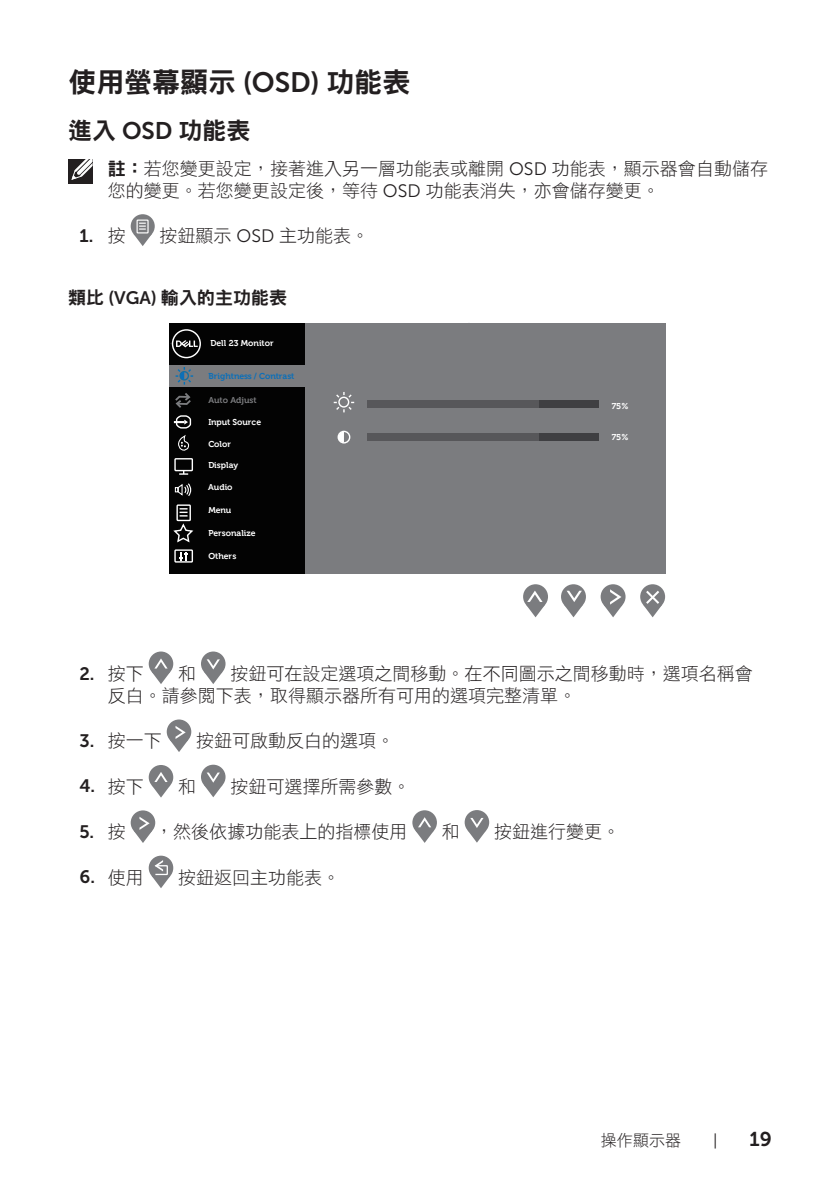
<style>
.page{position:relative;width:840px;height:1191px;background:#fff}
.page>*{position:absolute;margin:0;border:0;box-sizing:border-box;transform-origin:0 0}
.Head_2{font:28px "DF Hei Std W9";color:#231f20}
.Head_3{font:24px "DF Hei Std W9";color:#231f20}
.t1{font:20px "Museo Sans For Dell 700";color:#231f20}
.text{font:18px/21.6px "DF Hei Std W3";color:#231f20}
.t2{font:18px "Museo Sans For Dell 700";color:#231f20}
.text-2{font:18px "DF Hei Std W9";color:#231f20}
.t3{font:16px "DF Hei Std W3";color:#231f20}
.t4{font:16px "Museo Sans For Dell 300";color:#231f20}
.t5{font:700 8.6px "Museo For Dell";color:#fff}
.t6{font:700 8.6px "Museo For Dell";color:#0c6fb8}
.t7{font:700 8.6px "Museo For Dell";color:#7b7c7f}
.s1{font-family:"Museo Sans For Dell 700"}
.s2{font-family:"DF Hei Std W9"}
.s3{font-family:"Museo Sans For Dell 300"}
.s4{font-family:"DF Hei Std W3"}
</style>
<div class="page">
<div style="left:68px;top:159px;width:24px;height:24px;background:#231f20"></div>
<svg style="left:71px;top:159px;width:22px;height:22px"></svg>
<svg style="left:131px;top:214px;width:24px;height:24px"></svg>
<svg style="left:133px;top:220px;width:19px;height:26px"></svg>
<div style="left:170px;top:323px;width:495px;height:251px;background:#7b7c7f"></div>
<div style="left:170px;top:323px;width:135px;height:251px;background:#030303"></div>
<div style="left:170px;top:365px;width:136px;height:21px;background:#7b7c7f"></div>
<svg style="left:175px;top:367px;width:18px;height:17px"></svg>
<div style="left:367px;top:400px;width:232px;height:8px;background:#57575a"></div>
<div style="left:539px;top:400px;width:60px;height:8px;background:#3f3f42"></div>
<div style="left:367px;top:433px;width:232px;height:8px;background:#57575a"></div>
<div style="left:539px;top:433px;width:60px;height:8px;background:#3f3f42"></div>
<svg style="left:333px;top:392px;width:21px;height:20px"></svg>
<div style="left:337px;top:431px;width:13px;height:12px;border:1px solid #fff;border-radius:50%"></div>
<svg style="left:338px;top:431px;width:6px;height:12px"></svg>
<div style="left:523px;top:584px;width:24px;height:25px;background:#7b7c7f;border-radius:50%"></div>
<svg style="left:560px;top:584px;width:25px;height:25px"></svg>
<div style="left:600px;top:584px;width:25px;height:25px;background:#7b7c7f;border-radius:50%"></div>
<svg style="left:639px;top:584px;width:25px;height:25px"></svg>
<svg style="left:525px;top:590px;width:19px;height:27px"></svg>
<svg style="left:603px;top:589px;width:19px;height:28px"></svg>
<svg style="left:563px;top:591px;width:19px;height:26px"></svg>
<svg style="left:642px;top:588px;width:19px;height:29px"></svg>
<svg style="left:172px;top:329px;width:29px;height:29px"></svg>
<div style="left:174px;top:458px;width:19px;height:13px;border:1px solid #fff"></div>
<svg style="left:179px;top:470px;width:9px;height:5px"></svg>
<svg style="left:179px;top:552px;width:8px;height:8px"></svg>
<div style="left:174px;top:549px;width:19px;height:14px;border:1px solid #fff"></div>
<svg style="left:174px;top:419px;width:14px;height:5px"></svg>
<div style="left:176px;top:415px;width:15px;height:13px;border:1px solid #fff;border-radius:4px"></div>
<svg style="left:176px;top:435px;width:13px;height:25px"></svg>
<div style="left:176px;top:504px;width:15px;height:17px;border:1px solid #fff"></div>
<svg style="left:179px;top:508px;width:8px;height:8px"></svg>
<svg style="left:173px;top:523px;width:21px;height:20px"></svg>
<svg style="left:175px;top:483px;width:16px;height:13px"></svg>
<svg style="left:175px;top:393px;width:16px;height:15px"></svg>
<div style="left:149px;top:651px;width:24px;height:25px;background:#7b7c7f;border-radius:50%"></div>
<svg style="left:151px;top:658px;width:19px;height:26px"></svg>
<div style="left:201px;top:651px;width:24px;height:25px;background:#7b7c7f;border-radius:50%"></div>
<svg style="left:204px;top:659px;width:18px;height:25px"></svg>
<div style="left:167px;top:719px;width:24px;height:25px;background:#7b7c7f;border-radius:50%"></div>
<svg style="left:169px;top:726px;width:19px;height:26px"></svg>
<div style="left:149px;top:765px;width:24px;height:24px;background:#7b7c7f;border-radius:50%"></div>
<svg style="left:151px;top:772px;width:19px;height:25px"></svg>
<div style="left:201px;top:764px;width:24px;height:25px;background:#7b7c7f;border-radius:50%"></div>
<svg style="left:204px;top:772px;width:18px;height:25px"></svg>
<div style="left:131px;top:810px;width:24px;height:25px;background:#7b7c7f;border-radius:50%"></div>
<svg style="left:133px;top:817px;width:19px;height:26px"></svg>
<div style="left:412px;top:810px;width:24px;height:25px;background:#7b7c7f;border-radius:50%"></div>
<svg style="left:415px;top:817px;width:19px;height:26px"></svg>
<div style="left:464px;top:810px;width:25px;height:24px;background:#7b7c7f;border-radius:50%"></div>
<svg style="left:467px;top:818px;width:19px;height:24px"></svg>
<div style="left:149px;top:855px;width:24px;height:25px;background:#7b7c7f;border-radius:50%"></div>
<svg style="left:151px;top:860px;width:19px;height:28px"></svg>
<p class="Head_2" style="left:68px;top:67px;width:344px">使用螢幕顯示 <span class="s1">(OSD)</span> 功能表</p>
<p class="Head_3" style="left:68px;top:118px;width:184px">進入 <span class="s1">OSD</span> 功能表</p>
<p class="text" style="left:108px;top:158px;width:661px"><span class="s2">註：</span>若您變更設定，接著進入另一層功能表或離開 <span class="s3">OSD</span> 功能表，顯示器會自動儲存您的變更。若您變更設定後，等待 <span class="s3">OSD</span> 功能表消失，亦會儲存變更。</p>
<p class="t2" style="left:79px;top:225px;width:48px">1. <span class="s4">按</span></p>
<p class="text" style="left:159px;top:224px;width:211px">按鈕顯示 <span class="s3">OSD</span> 主功能表。</p>
<p class="text-2" style="left:68px;top:288px;width:220px">類比 <span class="s1">(VGA)</span> 輸入的主功能表</p>
<p class="t5" style="left:210px;top:338px;width:65px">Dell 23 Monitor</p>
<p class="t6" style="left:208px;top:371px;width:87px">Brightness / Contrast</p>
<p class="t7" style="left:208px;top:396px;width:50px">Auto Adjust</p>
<p class="t5" style="left:208px;top:439px;width:24px">Color</p>
<p class="t5" style="left:208px;top:460px;width:31px">Display</p>
<p class="t5" style="left:208px;top:417px;width:54px">Input Source</p>
<p class="t5" style="left:208px;top:482px;width:26px">Audio</p>
<p class="t5" style="left:208px;top:505px;width:25px">Menu</p>
<p class="t5" style="left:208px;top:528px;width:49px">Personalize</p>
<p class="t5" style="left:208px;top:551px;width:30px">Others</p>
<p class="t5" style="left:611px;top:402px;width:18px">75%</p>
<p class="t5" style="left:611px;top:432px;width:18px">75%</p>
<p class="text" style="left:108px;top:663px;width:646px;text-indent:122px">按鈕可在設定選項之間移動。在不同圖示之間移動時，選項名稱會反白。請參閱下表，取得顯示器所有可用的選項完整清單。</p>
<p class="text" style="left:79px;top:729px;width:84px"><span class="s1">3.</span> 按一下</p>
<p class="text" style="left:196px;top:729px;width:199px">按鈕可啟動反白的選項。</p>
<p class="t2" style="left:79px;top:776px;width:66px">4. <span class="s4">按下</span></p>
<p class="text" style="left:178px;top:775px;width:19px">和</p>
<p class="text" style="left:230px;top:775px;width:182px">按鈕可選擇所需參數。</p>
<p class="t2" style="left:79px;top:821px;width:48px">5. <span class="s4">按</span></p>
<p class="text" style="left:155px;top:820px;width:253px">，然後依據功能表上的指標使用</p>
<p class="text" style="left:441px;top:820px;width:19px">和</p>
<p class="text" style="left:494px;top:820px;width:128px">按鈕進行變更。</p>
<p class="t2" style="left:79px;top:866px;width:66px">6. <span class="s4">使用</span></p>
<p class="text" style="left:178px;top:866px;width:163px">按鈕返回主功能表。</p>
<p class="t2" style="left:79px;top:663px;width:66px">2. <span class="s4">按下</span></p>
<p class="text" style="left:178px;top:663px;width:19px">和</p>
<p class="t3" style="left:600px;top:1131px;width:81px">操作顯示器</p>
<p class="t4" style="left:712px;top:1131px;width:6px">|</p>
<p class="t1" style="left:749px;top:1127px;width:24px">19</p>
</div>
